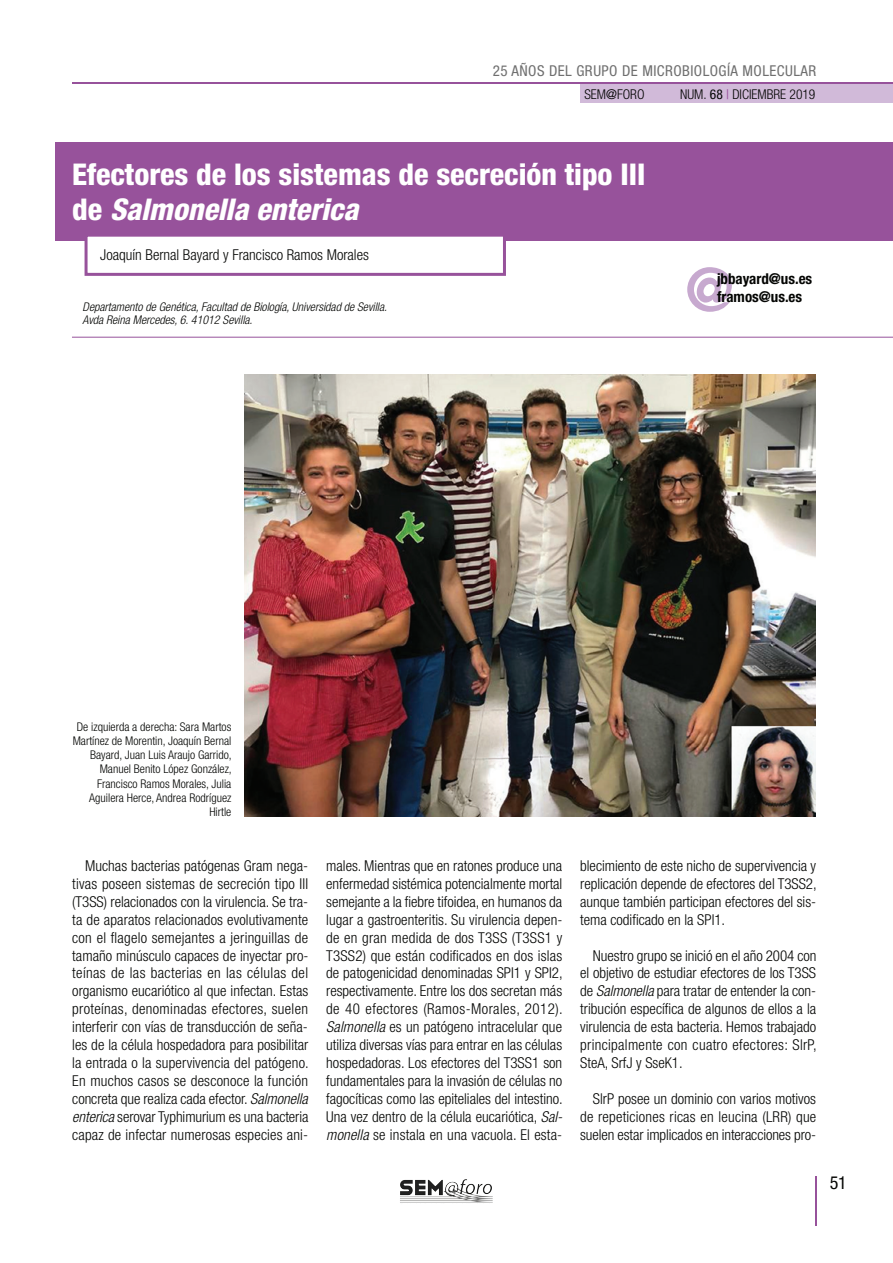
<style>
.page{position:relative;width:893px;height:1263px;background:#fff}
.page>*{position:absolute;margin:0;border:0;box-sizing:border-box;transform-origin:0 0}
.t1{font:800 condensed 30px/34.5px "Helvetica Neue LT Std";color:#fff}
.t2{font:condensed 18px "Helvetica Neue LT Std";color:#040503}
.t3{font:300 condensed 15px/18px "Helvetica Neue LT Std";color:#040503;text-align:justify}
.t4{font:condensed 15px "Helvetica Neue LT Std";letter-spacing:.03em;color:#6f6f6f}
.t5{font:700 condensed 15px/18px "Helvetica Neue LT Std";color:#040503}
.t6{font:300 condensed 13.5px "Helvetica Neue LT Std";color:#040503}
.t7{font:300 condensed 12px/14.2px "Helvetica Neue LT Std";color:#040503;text-align:right}
.t8{font:italic 300 condensed 12px/13.5px "Helvetica Neue LT Std";color:#040503}
.s1{font-weight:400}
.s2{font-weight:400;color:#97529b}
.s3{font-style:italic}
</style>
<div class="page">
<img style="left:443px;top:1179px;width:22px;height:16px">
<div style="left:580px;top:84px;width:313px;height:19px;background:#d1bad9"></div>
<hr style="left:72px;top:82px;width:821px;height:2px;background:#97529b">
<hr style="left:815px;top:1176px;width:2px;height:50px;background:#97529b">
<div style="left:55px;top:143px;width:838px;height:98px;background:#97529b"></div>
<hr style="left:72px;top:337px;width:821px;height:1px;background:#97529b">
<div style="left:86px;top:235px;width:418px;height:39px;background:#fff"></div>
<div style="left:85px;top:234px;width:421px;height:42px;border:3px solid #97529b"></div>
<svg style="left:687px;top:267px;width:45px;height:45px"></svg>
<img style="left:244px;top:374px;width:571px;height:442px">
<p class="t4" style="left:493px;top:62px;width:325px">25 AÑOS DEL GRUPO DE MICROBIOLOGÍA MOLECULAR</p>
<p class="t6" style="left:584px;top:89px;width:62px">SEM<span class="s1">@</span>FORO</p>
<p class="t6" style="left:680px;top:89px;width:137px">NUM. <span class="s1">68</span> <span class="s2">|</span> DICIEMBRE 2019</p>
<h1 class="t1" style="left:72px;top:158px;width:575px">Efectores de los sistemas de secreción tipo III de <span class="s3">Salmonella enterica</span></h1>
<p class="t3" style="left:100px;top:247px;width:270px">Joaquín Bernal Bayard y Francisco Ramos Morales</p>
<p class="t8" style="left:83px;top:301px;width:306px">Departamento de Genética, Facultad de Biología, Universidad de Sevilla.<br>Avda Reina Mercedes, 6. 41012 Sevilla.</p>
<p class="t5" style="left:717px;top:271px;width:97px">jbbayard@us.es framos@us.es</p>
<p class="t7" style="left:73px;top:720px;width:161px">De izquierda a derecha: Sara Martos<br>Martínez de Morentin, Joaquín Bernal<br>Bayard, Juan Luis Araujo Garrido,<br>Manuel Benito López González,<br>Francisco Ramos Morales, Julia<br>Aguilera Herce, Andrea Rodríguez<br>Hirtle</p>
<p class="t3" style="left:72px;top:858px;width:238px;text-indent:13px">Muchas bacterias patógenas Gram nega&shy;tivas poseen sistemas de secreción tipo III (T3SS) relacionados con la virulencia. Se tra&shy;ta de aparatos relacionados evolutivamente con el flagelo semejantes a jeringuillas de tamaño minúsculo capaces de inyectar pro&shy;teínas de las bacterias en las células del organismo eucariótico al que infectan. Estas proteínas, denominadas efectores, suelen interferir con vías de transducción de seña&shy;les de la célula hospedadora para posibilitar la entrada o la supervivencia del patógeno.<br>En muchos casos se desconoce la función concreta que realiza cada efector. <span class="s3">Salmonella enterica</span> serovar Typhimurium es una bacteria capaz de infectar numerosas especies ani-</p>
<p class="t3" style="left:326px;top:858px;width:238px">males. Mientras que en ratones produce una enfermedad sistémica potencialmente mortal semejante a la fiebre tifoidea, en humanos da lugar a gastroenteritis. Su virulencia depen&shy;de en gran medida de dos T3SS (T3SS1 y T3SS2) que están codificados en dos islas de patogenicidad denominadas SPI1 y SPI2, respectivamente. Entre los dos secretan más de 40 efectores (Ramos-Morales, 2012).<br><span class="s3">Salmonella</span> es un patógeno intracelular que utiliza diversas vías para entrar en las células hospedadoras. Los efectores del T3SS1 son fundamentales para la invasión de células no fagocíticas como las epiteliales del intestino.<br>Una vez dentro de la célula eucariótica, <span class="s3">Sal&shy;monella</span> se instala en una vacuola. El esta-</p>
<p class="t3" style="left:580px;top:858px;width:238px">blecimiento de este nicho de supervivencia y replicación depende de efectores del T3SS2, aunque también participan efectores del sis&shy;tema codificado en la SPI1.</p>
<p class="t3" style="left:580px;top:947px;width:238px;text-indent:13px">Nuestro grupo se inició en el año 2004 con el objetivo de estudiar efectores de los T3SS de <span class="s3">Salmonella</span> para tratar de entender la con&shy;tribución específica de algunos de ellos a la virulencia de esta bacteria. Hemos trabajado principalmente con cuatro efectores: SlrP, SteA, SrfJ y SseK1.</p>
<p class="t3" style="left:580px;top:1091px;width:238px;text-indent:13px">SlrP posee un dominio con varios motivos de repeticiones ricas en leucina (LRR) que suelen estar implicados en interacciones pro-</p>
<p class="t2" style="left:830px;top:1173px;width:19px">51</p>
</div>
